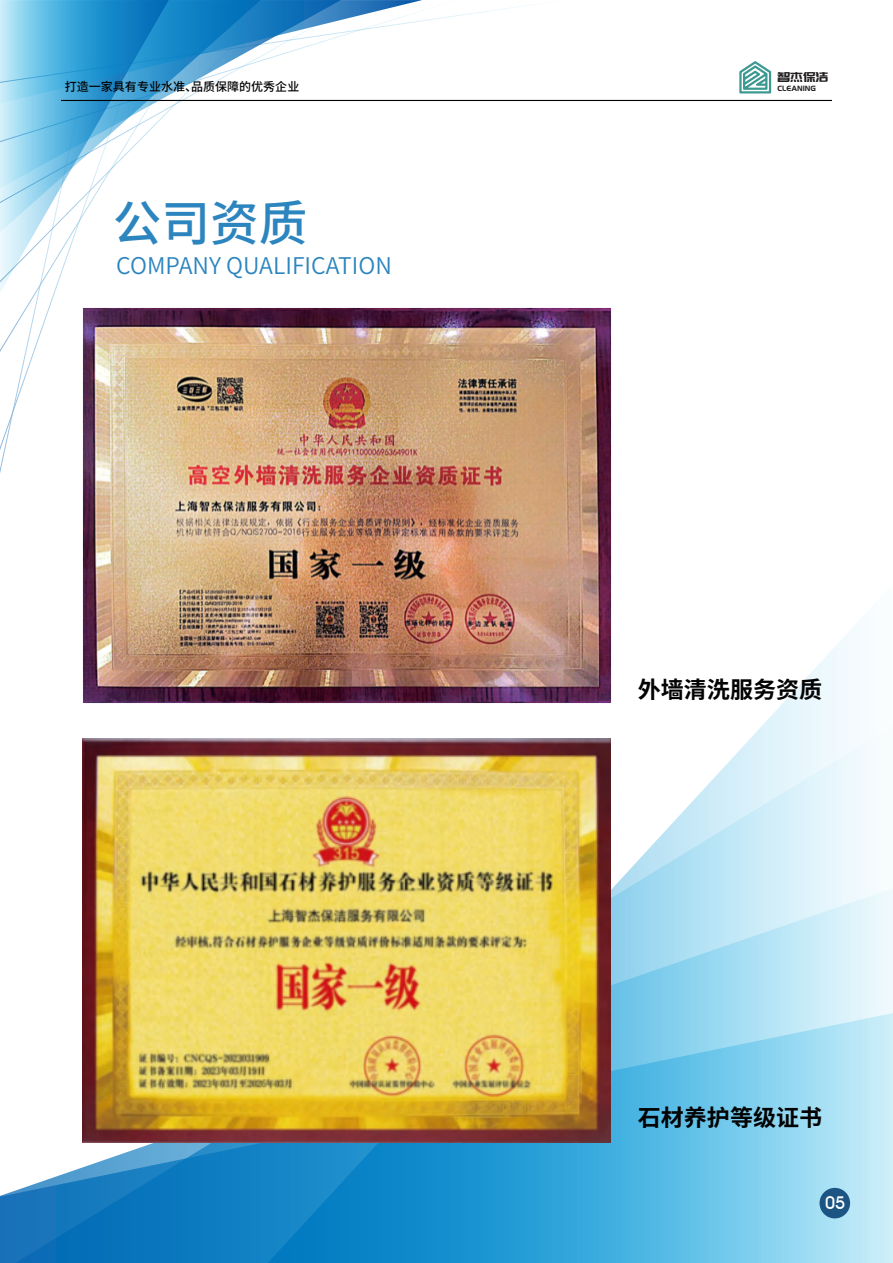
<style>
.page{position:relative;width:893px;height:1263px;background:#fff}
.page>*{position:absolute;margin:0;border:0;box-sizing:border-box;transform-origin:0 0}
.t1{font:500 48.75px "Source Han Sans CN";color:#2c85be}
.t2{font:700 23.1px "Source Han Sans CN";color:#030303}
.t3{font:22.95px "Source Han Sans CN";color:#2c85be}
.t4{font:500 17.55px "Avant Garde IT Cby BT";color:#fff}
.t5{font:13.8px "Pang Men Zheng Dao";color:#231f20}
.t6{font:500 12px "Source Han Sans CN";color:#030303}
.t7{font:7.95px "Pang Men Zheng Dao";color:#231f20}
</style>
<div class="page">
<svg style="left:0;top:293px;width:55px;height:180px"></svg>
<svg style="left:270px;top:605px;width:588px;height:120px"></svg>
<svg style="left:82px;top:725px;width:792px;height:163px"></svg>
<svg style="left:611px;top:888px;width:282px;height:125px;background:#b7e3f5"></svg>
<svg style="left:0;top:1013px;width:893px;height:250px;background:#61b5df"></svg>
<svg style="left:0;top:103px;width:169px;height:190px"></svg>
<svg style="left:0;top:0;width:422px;height:103px"></svg>
<img style="left:82px;top:308px;width:529px;height:395px">
<svg style="left:739px;top:61px;width:32px;height:32px"></svg>
<hr style="left:61px;top:100px;width:771px;height:1px;background:#030303">
<div style="left:819px;top:1188px;width:31px;height:30px;background:#1c5584;border-radius:50%"></div>
<img style="left:82px;top:739px;width:529px;height:404px">
<p class="t5" style="left:777px;top:70px;width:52px">智杰保洁</p>
<p class="t6" style="left:65px;top:81px;width:236px">打造一家具有专业水准、品质保障的优秀企业</p>
<p class="t7" style="left:777px;top:84px;width:40px">CLEANING</p>
<h1 class="t1" style="left:113px;top:198px;width:196px">公司资质</h1>
<p class="t3" style="left:116px;top:254px;width:277px">COMPANY QUALIFICATION</p>
<p class="t2" style="left:638px;top:678px;width:186px">外墙清洗服务资质</p>
<p class="t2" style="left:638px;top:1105px;width:186px">石材养护等级证书</p>
<p class="t4" style="left:825px;top:1192px;width:22px">05</p>
</div>
